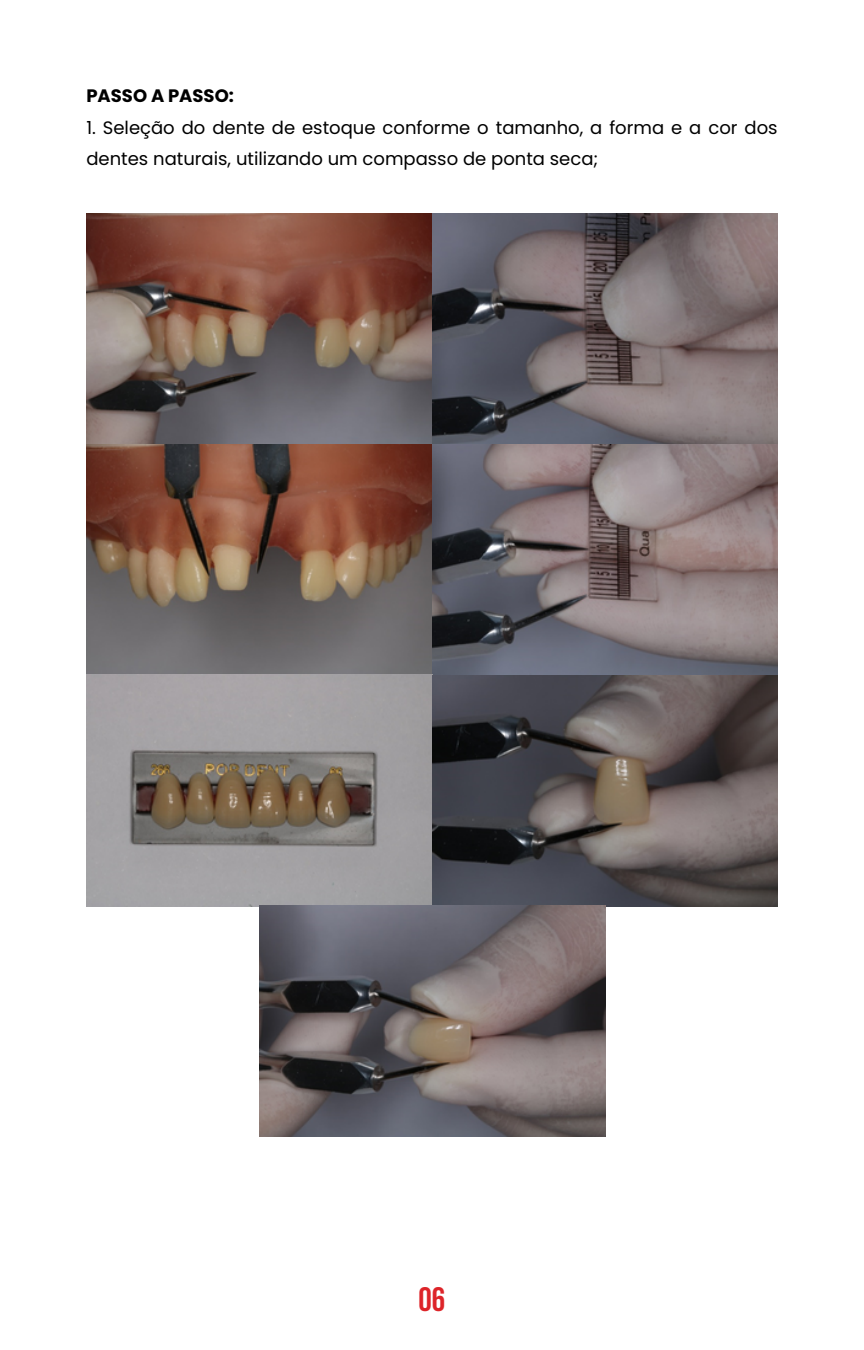
<style>
.page{position:relative;width:864px;height:1350px;background:#fff}
.page>*{position:absolute;margin:0;border:0;box-sizing:border-box;transform-origin:0 0}
.t1{font:700 33.75px "Bebas Neue";color:#dd2429}
.t2{font:18px/31.5px "Poppins";color:#000}
.t3{font:700 18px "Poppins";color:#000}
</style>
<div class="page">
<img style="left:86px;top:214px;width:692px;height:692px">
<img style="left:259px;top:906px;width:346px;height:231px">
<p class="t3" style="left:86px;top:83px;width:149px">PASSO A PASSO:</p>
<p class="t2" style="left:86px;top:111px;width:693px">1. Seleção do dente de estoque conforme o tamanho, a forma e a cor dos dentes naturais, utilizando um compasso de ponta seca;</p>
<p class="t1" style="left:419px;top:1285px;width:28px">06</p>
</div>
